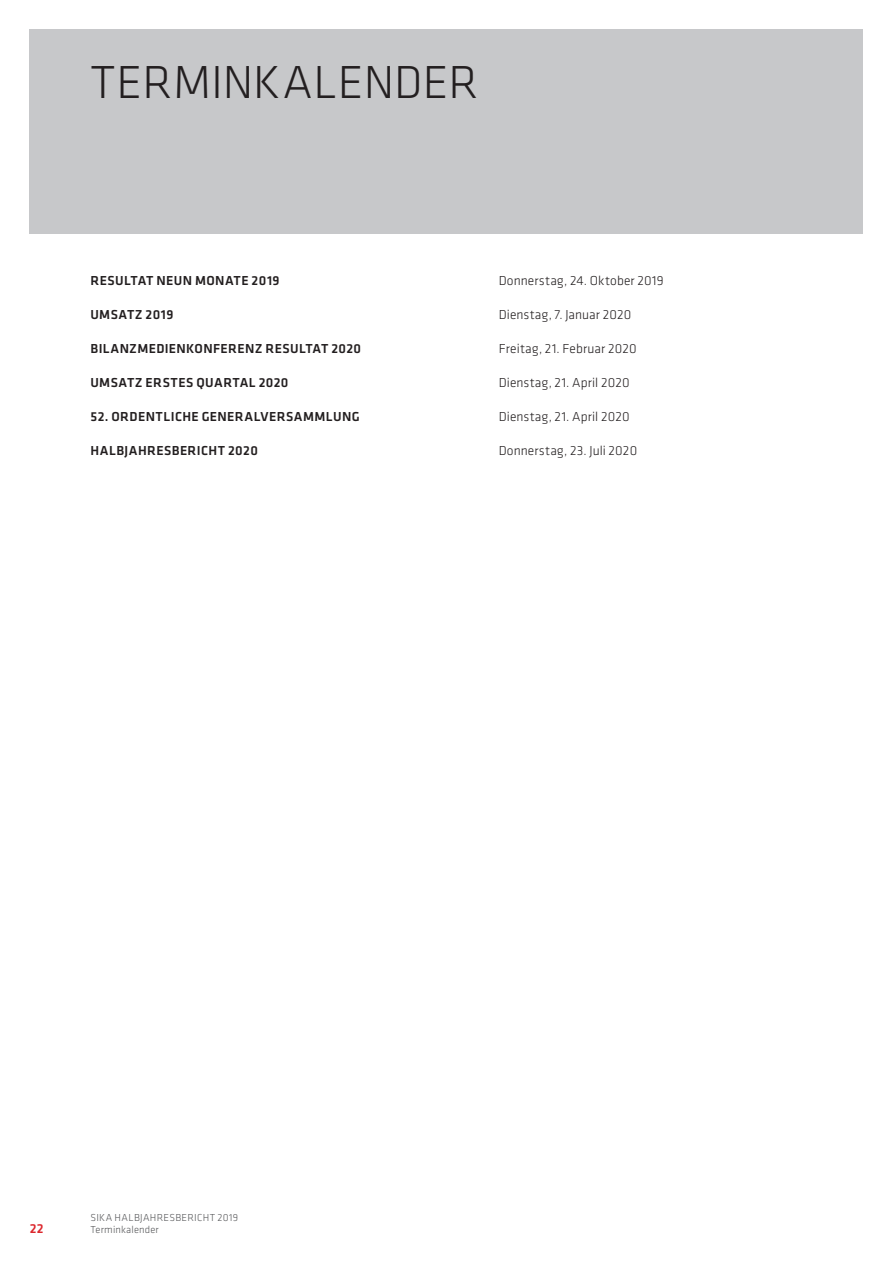
<style>
.page{position:relative;width:893px;height:1263px;background:#fff}
.page>*{position:absolute;margin:0;border:0;box-sizing:border-box;transform-origin:0 0}
.t1{font:300 48px "Klavika";color:#231f20}
.t2{font:500 13.5px "Klavika";letter-spacing:.025em;color:#231f20}
.t3{font:300 13.5px "Klavika";letter-spacing:.005em;color:#231f20}
.t4{font:500 13.5px "Klavika";color:#dc272d}
.t5{font:300 10.5px/12.6px "Klavika";letter-spacing:.02em;color:#57585a}
</style>
<div class="page">
<div style="left:30px;top:30px;width:833px;height:204px;background:#c7c8ca"></div>
<h1 class="t1" style="left:91px;top:53px;width:389px">TERMINKALENDER</h1>
<p class="t2" style="left:91px;top:271px;width:191px">RESULTAT NEUN MONATE 2019</p>
<p class="t3" style="left:499px;top:272px;width:167px">Donnerstag, 24. Oktober 2019</p>
<p class="t2" style="left:91px;top:305px;width:85px">UMSATZ 2019</p>
<p class="t3" style="left:499px;top:306px;width:134px">Dienstag, 7. Januar 2020</p>
<p class="t2" style="left:91px;top:339px;width:272px">BILANZMEDIENKONFERENZ RESULTAT 2020</p>
<p class="t3" style="left:499px;top:340px;width:139px">Freitag, 21. Februar 2020</p>
<p class="t2" style="left:91px;top:373px;width:199px">UMSATZ ERSTES QUARTAL 2020</p>
<p class="t3" style="left:499px;top:374px;width:132px">Dienstag, 21. April 2020</p>
<p class="t2" style="left:91px;top:407px;width:271px">52. ORDENTLICHE GENERALVERSAMMLUNG</p>
<p class="t3" style="left:499px;top:408px;width:132px">Dienstag, 21. April 2020</p>
<p class="t2" style="left:91px;top:441px;width:169px">HALBJAHRESBERICHT 2020</p>
<p class="t3" style="left:499px;top:442px;width:140px">Donnerstag, 23. Juli 2020</p>
<p class="t4" style="left:30px;top:1219px;width:15px">22</p>
<p class="t5" style="left:91px;top:1211px;width:149px">SIKA HALBJAHRESBERICHT 2019<br>Terminkalender</p>
</div>
